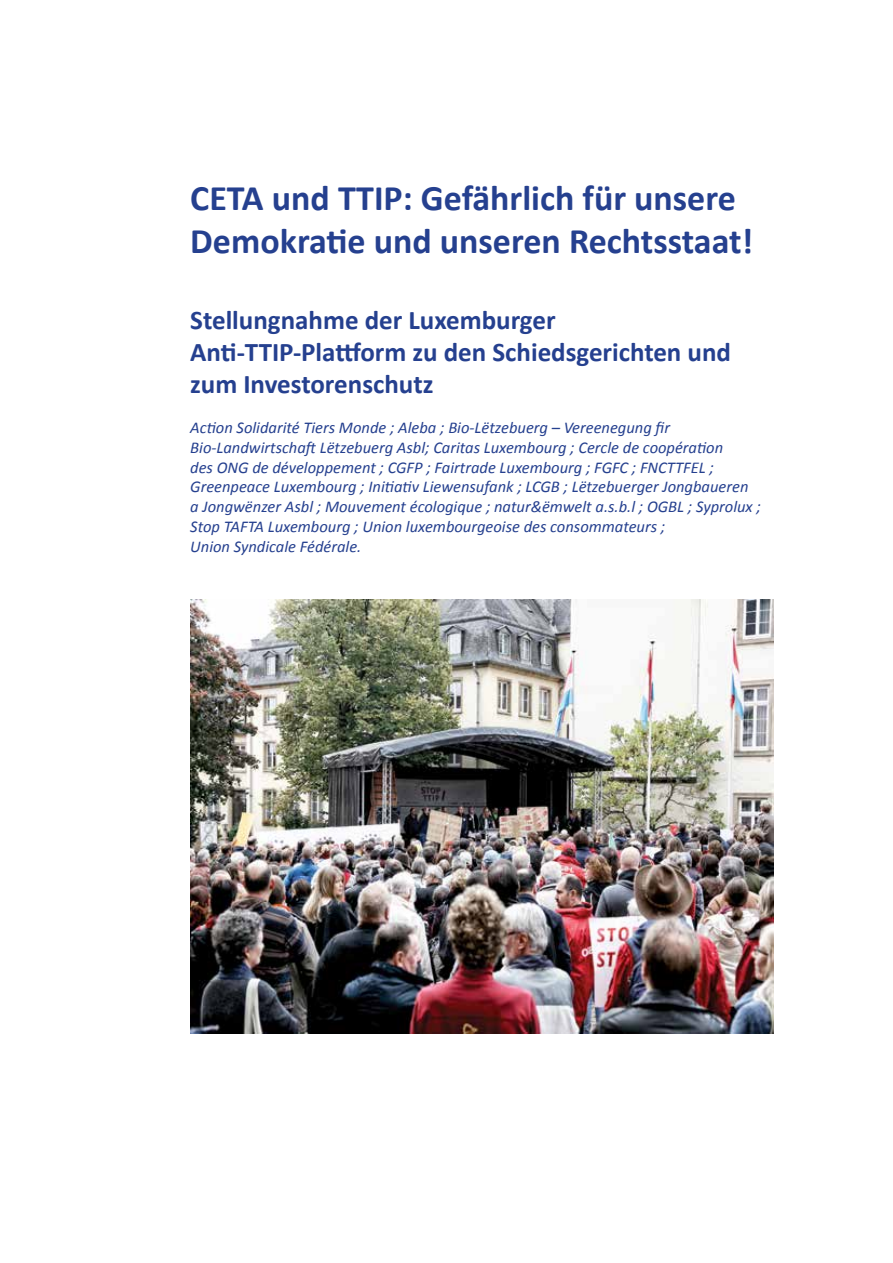
<style>
.page{position:relative;width:893px;height:1263px;background:#fff}
.page>*{position:absolute;margin:0;border:0;box-sizing:border-box;transform-origin:0 0}
.t1{font:700 36px/43.2px "Calibri";color:#25408f}
.t2{font:700 27px/32.4px "Calibri";color:#25408f}
.t3{font:italic 16.5px/19.8px "Calibri";color:#25408f}
</style>
<div class="page">
<img style="left:190px;top:600px;width:584px;height:433px">
<h1 class="t1" style="left:190px;top:176px;width:564px">CETA und TTIP: Gefährlich für unsere<br>Demokratie und unseren Rechtsstaat!</h1>
<h2 class="t2" style="left:190px;top:303px;width:542px">Stellungnahme der Luxemburger<br>Anti-TTIP-Plattform zu den Schiedsgerichten und zum Investorenschutz</h2>
<p class="t3" style="left:190px;top:417px;width:572px">Action Solidarité Tiers Monde ; Aleba ; Bio-Lëtzebuerg – Vereenegung fir Bio-Landwirtschaft Lëtzebuerg Asbl; Caritas Luxembourg ; Cercle de coopération<br>des ONG de développement ; CGFP ; Fairtrade Luxembourg ; FGFC ; FNCTTFEL ; Greenpeace Luxembourg ; Initiativ Liewensufank ; LCGB ; Lëtzebuerger Jongbaueren a Jongwënzer Asbl ; Mouvement écologique ; natur&amp;ëmwelt a.s.b.l ; OGBL ; Syprolux ; Stop TAFTA Luxembourg ; Union luxembourgeoise des consommateurs ;<br>Union Syndicale Fédérale.</p>
</div>
